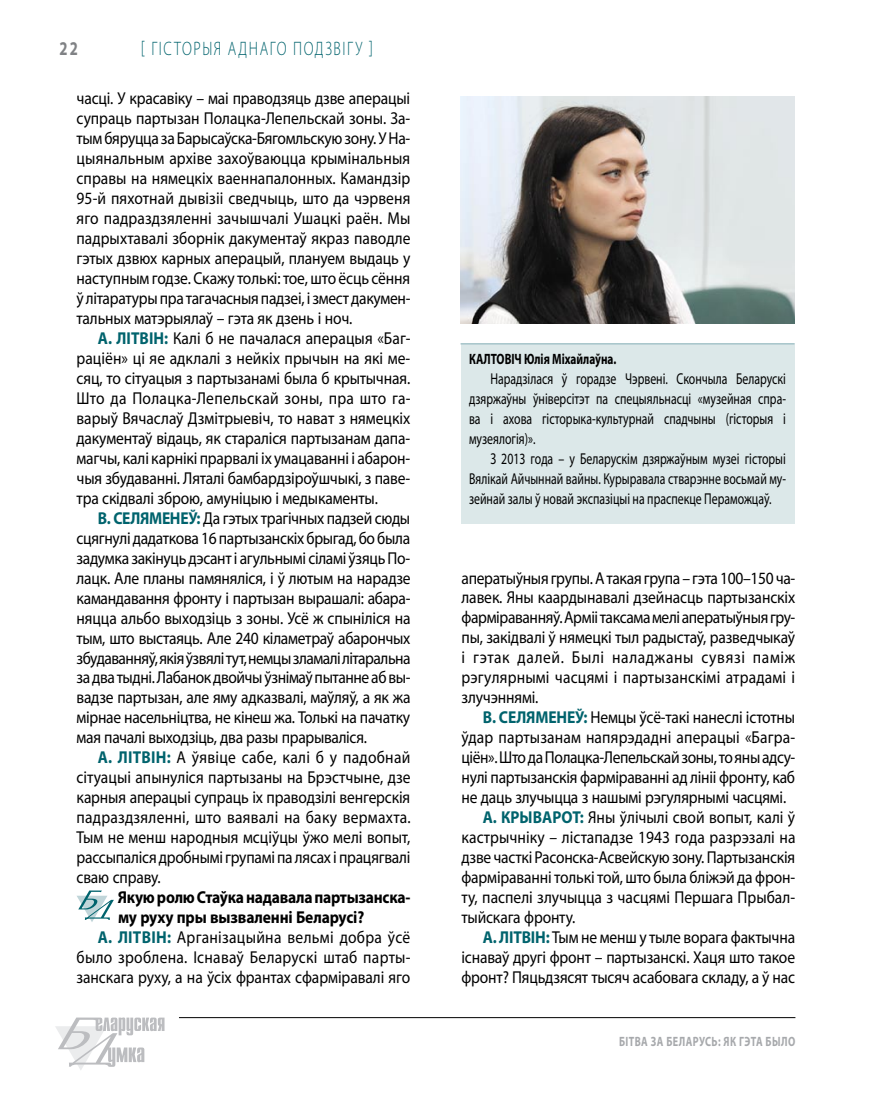
<style>
.page{position:relative;width:872px;height:1106px;background:#fff}
.page>*{position:absolute;margin:0;border:0;box-sizing:border-box;transform-origin:0 0}
.t1{font:300 19.5px "Myriad Pro";letter-spacing:.11em;color:#00636d;scale:.75 1}
.t2{font:700 19.5px "Myriad Pro";color:#808285;scale:.75 1}
.t3{font:17.25px/20px "Myriad Pro";letter-spacing:-.01em;color:#000;text-align:justify;scale:.9 1}
.t4{font:700 17.25px/20px "Myriad Pro";letter-spacing:-.015em;color:#000;scale:.9 1}
.t5{font:700 17.25px "Myriad Pro";color:#00636d;scale:.9 1}
.t6{font:15.75px/20px "Myriad Pro";color:#000;text-align:justify;scale:.75 1}
.t7{font:700 15px "Myriad Pro";color:#000;scale:.75 1}
.t8{font:700 13.5px "Myriad Pro";letter-spacing:.04em;color:#a7a9ac;scale:.75 1}
.s1{font-weight:700;color:#00636d}
</style>
<div class="page">
<hr style="left:179px;top:1017px;width:616px;height:1px;background:#000">
<svg style="left:55px;top:1017px;width:109px;height:53px"></svg>
<svg style="left:77px;top:890px;width:37px;height:32px"></svg>
<img style="left:460px;top:96px;width:334px;height:227px">
<div style="left:460px;top:343px;width:334px;height:180px;background:#dce8e9"></div>
<hr style="left:460px;top:343px;width:334px;height:1px;background:#a7c5ca">
<p class="t1" style="left:141px;top:38px;width:311px">[ Гісторыя аднаго подзвіг у ]</p>
<p class="t2" style="left:60px;top:36px;width:26px">22</p>
<p class="t3" style="left:77px;top:88px;width:373px">часці. У красавіку – маі праводзяць дзве аперацыі супраць партызан Полацка-Лепельскай зоны. За&shy;тым бяруцца за Барысаўска-Бягомльскую зону. У На&shy;цыянальным архіве захоўваюцца крымінальныя справы на нямецкіх ваеннапалонных. Камандзір 95-й пяхотнай дывізіі сведчыць, што да чэрвеня яго падраздзяленні зачышчалі Ушацкі раён. Мы падрыхтавалі зборнік дакументаў якраз паводле гэтых дзвюх карных аперацый, плануем выдаць у наступным годзе. Скажу толькі: тое, што ёсць сёння ў літаратуры пра тагачасныя падзеі, і змест дакумен&shy;тальных матэрыялаў – гэта як дзень і ноч.</p>
<p class="t5" style="left:98px;top:327px;width:30px">А. ЛІТВІ</p>
<p class="t3" style="left:77px;top:328px;width:372px;text-indent:77px"><span class="s1">Н:</span> Калі б не пачалася аперацыя «Баг&shy;раціён» ці яе адклалі з нейкіх прычын на які ме&shy;сяц, то сітуацыя з партызанамі была б крытычная.<br>Што да Полацка-Лепельскай зоны, пра што га&shy;варыў Вячаслаў Дзмітрыевіч, то нават з нямецкіх дакументаў відаць, як стараліся партызанам дапа&shy;магчы, калі карнікі прарвалі іх умацаванні і абарон&shy;чыя збудаванні. Ляталі бамбардзіроўшчыкі, з паве&shy;тра скідвалі зброю, амуніцыю і медыкаменты.</p>
<p class="t5" style="left:98px;top:506px;width:28px">В. СЕЛЯ</p>
<p class="t3" style="left:77px;top:507px;width:373px;text-indent:73px"><span class="s1">МЕНЕЎ:</span> Да гэтых трагічных падзей сюды сцягнулі дадаткова 16 партызанскіх брыгад, бо была задумка закінуць дэсант і агульнымі сіламі ўзяць По&shy;лацк. Але планы памяняліся, і ў лютым на нарадзе камандавання фронту і партызан вырашалі: абара&shy;няцца альбо выходзіць з зоны. Усё ж спыніліся на тым, што выстаяць. Але 240 кіламетраў абарончых збудаванняў, якія ўзвялі тут, немцы зламалі літаральна за два тыдні. Лабанок двойчы ўзнімаў пытанне аб вы&shy;вадзе партызан, але яму адказвалі, маўляў, а як жа мірнае насельніцтва, не кінеш жа. Толькі на пачатку мая пачалі выходзіць, два разы прарываліся.</p>
<p class="t5" style="left:98px;top:746px;width:32px">А. ЛІТВІ</p>
<p class="t3" style="left:77px;top:747px;width:373px;text-indent:79px"><span class="s1">Н:</span> А ўявіце сабе, калі б у падобнай сітуацыі апынуліся партызаны на Брэстчыне, дзе карныя аперацыі супраць іх праводзілі венгерскія падраздзяленні, што ваявалі на баку вермахта.<br>Тым не менш народныя мсціўцы ўжо мелі вопыт, рассыпаліся дробнымі групамі па лясах і працягвалі сваю справу.</p>
<p class="t4" style="left:118px;top:886px;width:326px">Якую ролю Стаўка надавала партызанска&shy;му руху пры вызваленні Беларусі?</p>
<p class="t5" style="left:98px;top:925px;width:32px">А. ЛІТВІ</p>
<p class="t3" style="left:77px;top:926px;width:372px;text-indent:80px"><span class="s1">Н:</span> Арганізацыйна вельмі добра ўсё было зроблена. Існаваў Беларускі штаб парты&shy;занскага руху, а на ўсіх франтах сфарміравалі яго</p>
<p class="t7" style="left:469px;top:349px;width:10px">КАЛТОВІ</p>
<p class="t7" style="left:514px;top:349px;width:137px">Ч Юлія Міхайлаўна.</p>
<p class="t6" style="left:469px;top:368px;width:424px;text-indent:21px">Нарадзілася ў горадзе Чэрвені. Скончыла Беларускі дзяржаўны ўніверсітэт па спецыяльнасці «музейная спра&shy;ва і ахова гісторыка-культурнай спадчыны (гісторыя і музеялогія)».</p>
<p class="t6" style="left:469px;top:448px;width:424px;text-indent:21px">З 2013 года – у Беларускім дзяржаўным музеі гісторыі Вялікай Айчыннай вайны. Курыравала стварэнне восьмай му&shy;зейнай залы ў новай экспазіцыі на праспекце Пераможцаў.</p>
<p class="t3" style="left:461px;top:567px;width:372px">аператыўныя групы. А такая група – гэта 100–150 ча&shy;лавек. Яны каардынавалі дзейнасць партызанскіх фарміраванняў. Арміі таксама мелі аператыўныя гру&shy;пы, закідвалі ў нямецкі тыл радыстаў, разведчыкаў і гэтак далей. Былі наладжаны сувязі паміж рэгулярнымі часцямі і партызанскімі атрадамі і злучэннямі.</p>
<p class="t5" style="left:483px;top:706px;width:29px">В. СЕЛЯ</p>
<p class="t3" style="left:461px;top:707px;width:372px;text-indent:74px"><span class="s1">МЕНЕЎ:</span> Немцы ўсё-такі нанеслі істотны ўдар партызанам напярэдадні аперацыі «Багра&shy;ціён». Што да Полацка-Лепельскай зоны, то яны адсу&shy;нулі партызанскія фарміраванні ад лініі фронту, каб не даць злучыцца з нашымі рэгулярнымі часцямі.</p>
<p class="t5" style="left:483px;top:806px;width:33px">А. КРЫВАРОТ</p>
<p class="t3" style="left:461px;top:807px;width:373px;text-indent:118px"><span class="s1">:</span> Яны ўлічылі свой вопыт, калі ў кастрычніку – лістападзе 1943 года разрэзалі на дзве часткі Расонска-Асвейскую зону. Партызанскія фарміраванні толькі той, што была бліжэй да фрон&shy;ту, паспелі злучыцца з часцямі Першага Прыбал&shy;тыйскага фронту.</p>
<p class="t5" style="left:483px;top:925px;width:28px">А. ЛІТВІ</p>
<p class="t3" style="left:461px;top:926px;width:372px;text-indent:74px"><span class="s1">Н:</span> Тым не менш у тыле ворага фактычна існаваў другі фронт – партызанскі. Хаця што такое фронт? Пяцьдзясят тысяч асабовага складу, а ў нас</p>
<p class="t8" style="left:619px;top:1032px;width:236px">Бітва за Беларусь: як гэта было</p>
</div>
